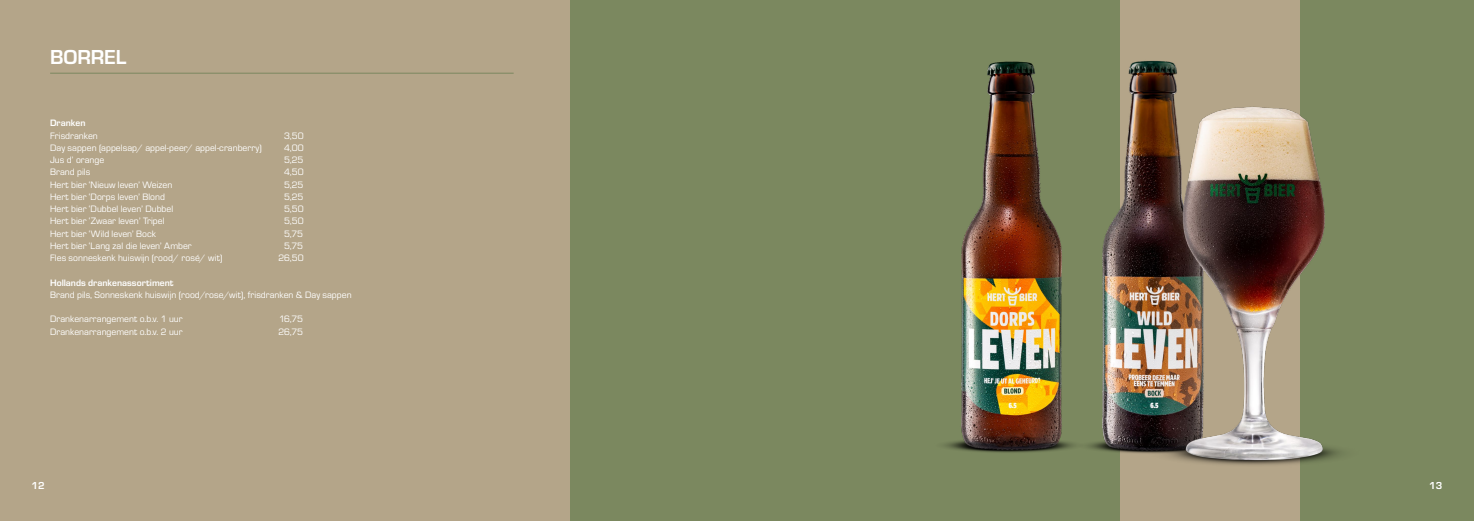
<style>
.page{position:relative;width:1474px;height:521px;background:#fff}
.page>*{position:absolute;margin:0;border:0;box-sizing:border-box;transform-origin:0 0}
.t1{font:700 21px "Eurostile";color:#fff}
.t2{font:700 10.5px "Eurostile";color:#fff}
.t3{font:9.62px "Eurostile";color:#fff}
.t4{font:700 9.62px "Eurostile";color:#fff}
</style>
<div class="page">
<div style="left:361px;top:0;width:1112px;height:521px;background:#7b885f"></div>
<div style="left:0;top:0;width:569px;height:521px;background:#b4a589"></div>
<hr style="left:50px;top:73px;width:463px;height:1px;background:#7b885f">
<img style="left:1120px;top:1px;width:221px;height:520px">
<img style="left:944px;top:11px;width:315px;height:500px">
<h1 class="t1" style="left:50px;top:42px;width:78px">BORREL</h1>
<p class="t4" style="left:50px;top:116px;width:37px">Dranken</p>
<p class="t3" style="left:50px;top:129px;width:49px">Frisdranken</p>
<p class="t3" style="left:284px;top:129px;width:21px">3,50</p>
<p class="t3" style="left:50px;top:141px;width:213px">Day sappen (appelsap/ appel-peer/ appel-cranberry)</p>
<p class="t3" style="left:284px;top:141px;width:21px">4,00</p>
<p class="t3" style="left:50px;top:153px;width:56px">Jus d’ orange</p>
<p class="t3" style="left:284px;top:153px;width:21px">5,25</p>
<p class="t3" style="left:50px;top:166px;width:42px">Brand pils</p>
<p class="t3" style="left:284px;top:166px;width:21px">4,50</p>
<p class="t3" style="left:50px;top:178px;width:124px">Hert bier ‘Nieuw leven’ Weizen</p>
<p class="t3" style="left:284px;top:178px;width:21px">5,25</p>
<p class="t3" style="left:50px;top:190px;width:116px">Hert bier ‘Dorps leven’ Blond</p>
<p class="t3" style="left:284px;top:190px;width:21px">5,25</p>
<p class="t3" style="left:50px;top:202px;width:125px">Hert bier ‘Dubbel leven’ Dubbel</p>
<p class="t3" style="left:284px;top:202px;width:21px">5,50</p>
<p class="t3" style="left:50px;top:215px;width:116px">Hert bier ‘Zwaar leven’ Tripel</p>
<p class="t3" style="left:284px;top:215px;width:21px">5,50</p>
<p class="t3" style="left:50px;top:227px;width:107px">Hert bier ‘Wild leven’ Bock</p>
<p class="t3" style="left:284px;top:227px;width:20px">5,75</p>
<p class="t3" style="left:50px;top:239px;width:143px">Hert bier ‘Lang zal die leven’ Amber</p>
<p class="t3" style="left:284px;top:239px;width:20px">5,75</p>
<p class="t3" style="left:50px;top:251px;width:174px">Fles sonneskenk huiswijn (rood/ rosé/ wit)</p>
<p class="t3" style="left:278px;top:251px;width:27px">26,50</p>
<p class="t4" style="left:50px;top:275px;width:125px">Hollands drankenassortiment</p>
<p class="t3" style="left:50px;top:288px;width:303px">Brand pils, Sonneskenk huiswijn (rood/rose/wit), frisdranken &amp; Day sappen</p>
<p class="t3" style="left:50px;top:313px;width:134px">Drankenarrangement o.b.v. 1 uur</p>
<p class="t3" style="left:279px;top:313px;width:25px">16,75</p>
<p class="t3" style="left:50px;top:325px;width:134px">Drankenarrangement o.b.v. 2 uur</p>
<p class="t3" style="left:278px;top:325px;width:26px">26,75</p>
<p class="t2" style="left:32px;top:478px;width:15px">12</p>
<p class="t2" style="left:1429px;top:478px;width:15px">13</p>
</div>
